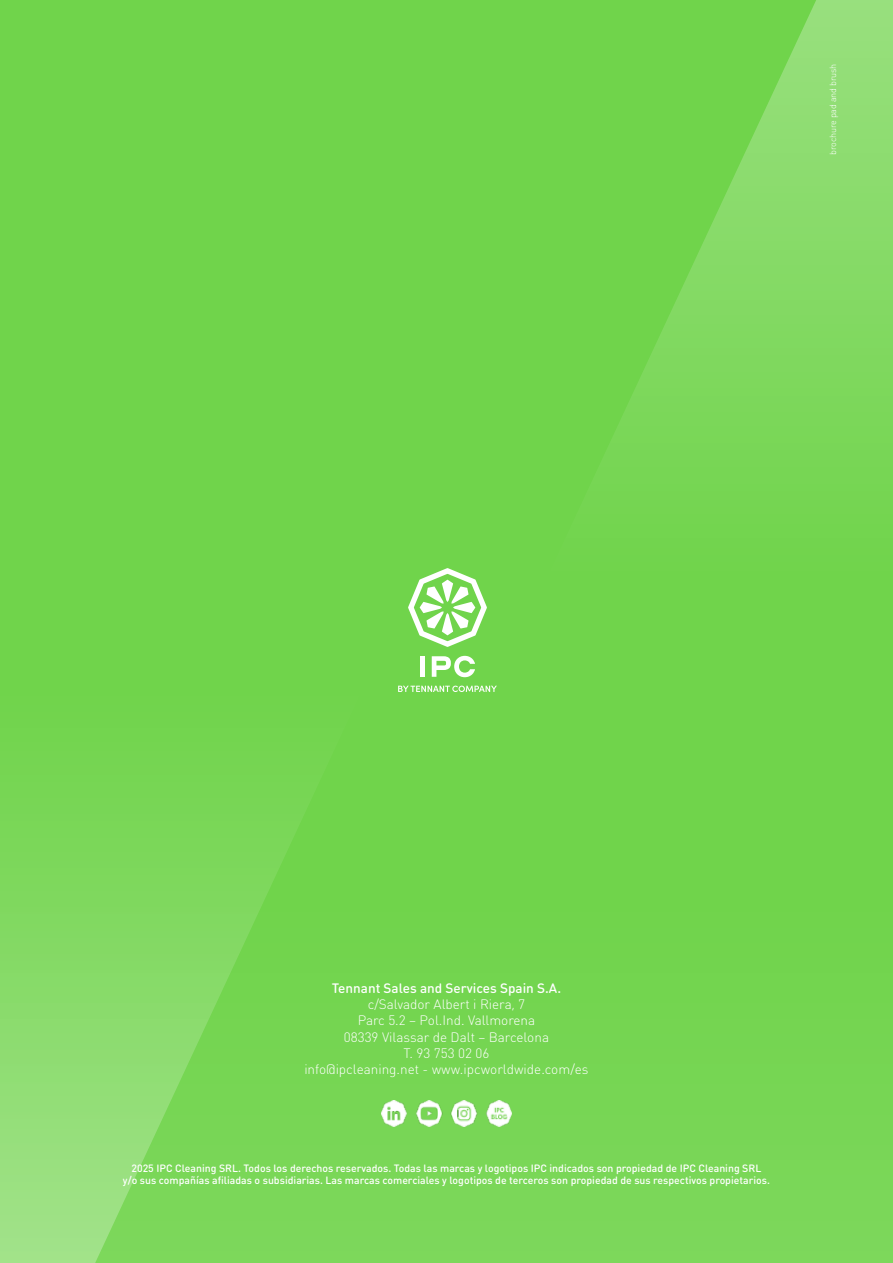
<style>
.page{position:relative;width:893px;height:1263px;background:#70d44b}
.page>*{position:absolute;margin:0;border:0;box-sizing:border-box;transform-origin:0 0}
.t1{font:300 13.5px/16.2px "DIN Round Pro";color:#fff;text-align:center}
.t2{font:500 13.5px "DIN Round Pro";color:#fff}
.t3{font:500 10.5px/12.6px "DIN Round Pro";color:#fff;text-align:center}
.t4{font:300 9px "DIN Round Pro";letter-spacing:-.02em;color:#fff}
</style>
<div class="page">
<svg style="left:603px;top:0;width:290px;height:460px"></svg>
<svg style="left:0;top:805px;width:362px;height:458px;fill:#7cd75b"></svg>
<div style="left:420px;top:656px;width:5px;height:21px;background:#fff"></div>
<svg style="left:432px;top:656px;width:43px;height:21px"></svg>
<svg style="left:408px;top:568px;width:79px;height:79px"></svg>
<svg style="left:398px;top:686px;width:99px;height:6px"></svg>
<img style="left:381px;top:1101px;width:131px;height:25px">
<p class="t4" style="left:827px;top:155px;width:92px;rotate:-90deg">brochure pad and brush</p>
<p class="t2" style="left:332px;top:979px;width:231px">Tennant Sales and Services Spain S.A.</p>
<p class="t1" style="left:304px;top:996px;width:286px">c/Salvador Albert i Riera, 7<br>Parc 5.2 – Pol.Ind. Vallmorena<br>08339 Vilassar de Dalt – Barcelona<br>T. 93 753 02 06<br>info@ipcleaning.net - www.ipcworldwide.com/es</p>
<p class="t3" style="left:123px;top:1161px;width:648px">2025 IPC Cleaning SRL. Todos los derechos reservados. Todas las marcas y logotipos IPC indicados son propiedad de IPC Cleaning SRL<br>y/o sus compañías afiliadas o subsidiarias. Las marcas comerciales y logotipos de terceros son propiedad de sus respectivos propietarios.</p>
</div>
